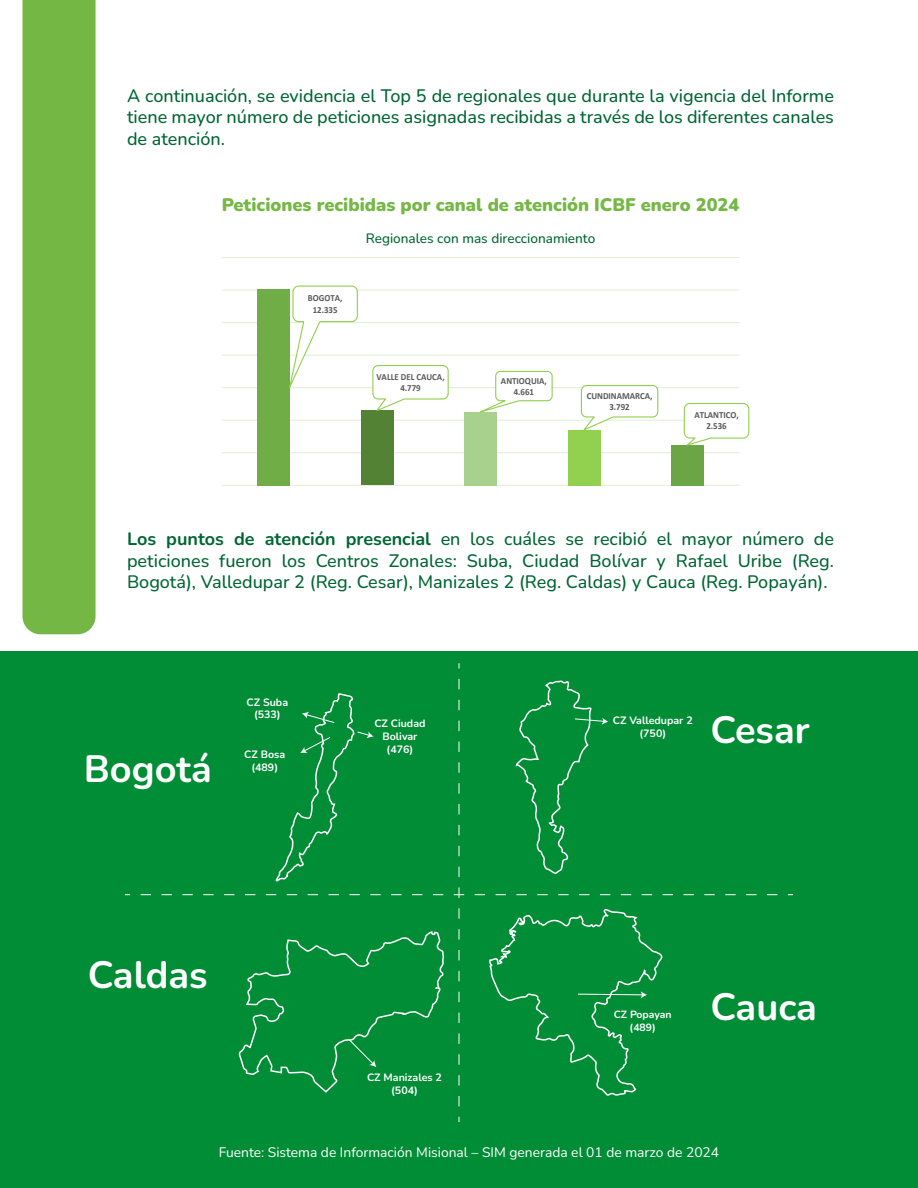
<style>
.page{position:relative;width:918px;height:1188px;background:#fff}
.page>*{position:absolute;margin:0;border:0;box-sizing:border-box;transform-origin:0 0}
.t1{font:700 37.95px "Nunito";color:#fff}
.t2{font:900 18.15px "Nunito";color:#75b846}
.t3{font:500 18px/21.6px "Nunito";color:#063;text-align:justify}
.t4{font:13.8px "Nunito";color:#fff}
.t5{font:500 13.65px "Nunito";color:#063}
.t6{font:700 10.65px/12.8px "Nunito";color:#fff;text-align:center}
.t7{font:700 10.5px/12.5px "Nunito";color:#fff;text-align:center}
.t8{font:700 9.3px/11.2px "Calibri";color:#595959;text-align:center;scale:.95 1}
.s1{font-weight:700}
</style>
<div class="page">
<div style="left:0;top:652px;width:918px;height:536px;background:#008d36"></div>
<div style="left:22px;top:0;width:74px;height:634px;background:#74b745"></div>
<hr style="left:222px;top:257px;width:517px;height:1px;background:#e2f0d9">
<hr style="left:222px;top:290px;width:517px;height:1px;background:#e2f0d9">
<hr style="left:222px;top:322px;width:517px;height:1px;background:#e2f0d9">
<hr style="left:222px;top:355px;width:517px;height:1px;background:#e2f0d9">
<hr style="left:222px;top:387px;width:517px;height:1px;background:#e2f0d9">
<hr style="left:222px;top:420px;width:517px;height:1px;background:#e2f0d9">
<hr style="left:222px;top:452px;width:517px;height:1px;background:#e2f0d9">
<hr style="left:222px;top:485px;width:517px;height:1px;background:#e2f0d9">
<div style="left:257px;top:289px;width:33px;height:196px;background:#70ad47"></div>
<div style="left:361px;top:411px;width:32px;height:74px;background:#548235"></div>
<div style="left:464px;top:412px;width:33px;height:73px;background:#a9d18e"></div>
<div style="left:568px;top:430px;width:32px;height:55px;background:#92d050"></div>
<div style="left:671px;top:445px;width:33px;height:40px;background:#6ca545"></div>
<svg style="left:289px;top:285px;width:69px;height:103px"></svg>
<svg style="left:372px;top:365px;width:77px;height:48px"></svg>
<svg style="left:480px;top:370px;width:73px;height:43px"></svg>
<svg style="left:580px;top:385px;width:79px;height:48px"></svg>
<svg style="left:683px;top:403px;width:67px;height:43px"></svg>
<svg style="left:125px;top:679px;width:652px;height:443px"></svg>
<p class="t3" style="left:127px;top:84px;width:709px">A continuación, se evidencia el Top 5 de regionales que durante la vigencia del Informe tiene mayor número de peticiones asignadas recibidas a través de los diferentes canales de atención.</p>
<p class="t2" style="left:222px;top:191px;width:519px">Peticiones recibidas por canal de atención ICBF enero 2024</p>
<p class="t8" style="left:308px;top:292px;width:38px">BOGOTA,<br>12.335</p>
<p class="t5" style="left:366px;top:229px;width:231px">Regionales con mas direccionamiento</p>
<p class="t8" style="left:376px;top:371px;width:73px">VALLE DEL CAUCA,<br>4.779</p>
<p class="t8" style="left:501px;top:375px;width:50px">ANTIOQUIA,<br>4.661</p>
<p class="t8" style="left:587px;top:390px;width:71px">CUNDINAMARCA,<br>3.792</p>
<p class="t8" style="left:694px;top:409px;width:48px">ATLANTICO,<br>2.536</p>
<p class="t3" style="left:127px;top:528px;width:709px"><span class="s1">Los puntos de atención presencial</span> en los cuáles se recibió el mayor número de peticiones fueron los Centros Zonales: Suba, Ciudad Bolívar y Rafael Uribe (Reg.<br>Bogotá), Valledupar 2 (Reg. Cesar), Manizales 2 (Reg. Caldas) y Cauca (Reg. Popayán).</p>
<h1 class="t1" style="left:84px;top:742px;width:130px">Bogotá</h1>
<p class="t6" style="left:247px;top:695px;width:43px">CZ Suba (533)</p>
<p class="t6" style="left:244px;top:748px;width:42px">CZ Bosa (489)</p>
<p class="t6" style="left:374px;top:717px;width:53px">CZ Ciudad<br>Bolivar (476)</p>
<p class="t6" style="left:613px;top:713px;width:81px">CZ Valledupar 2 (750)</p>
<h1 class="t1" style="left:710px;top:703px;width:101px">Cesar</h1>
<h1 class="t1" style="left:88px;top:948px;width:121px">Caldas</h1>
<p class="t6" style="left:367px;top:1071px;width:76px">CZ Manizales 2 (504)</p>
<p class="t7" style="left:614px;top:1008px;width:59px">CZ Popayan (489)</p>
<h1 class="t1" style="left:710px;top:980px;width:108px">Cauca</h1>
<p class="t4" style="left:219px;top:1143px;width:502px">Fuente: Sistema de Información Misional – SIM generada el 01 de marzo de 2024</p>
</div>
